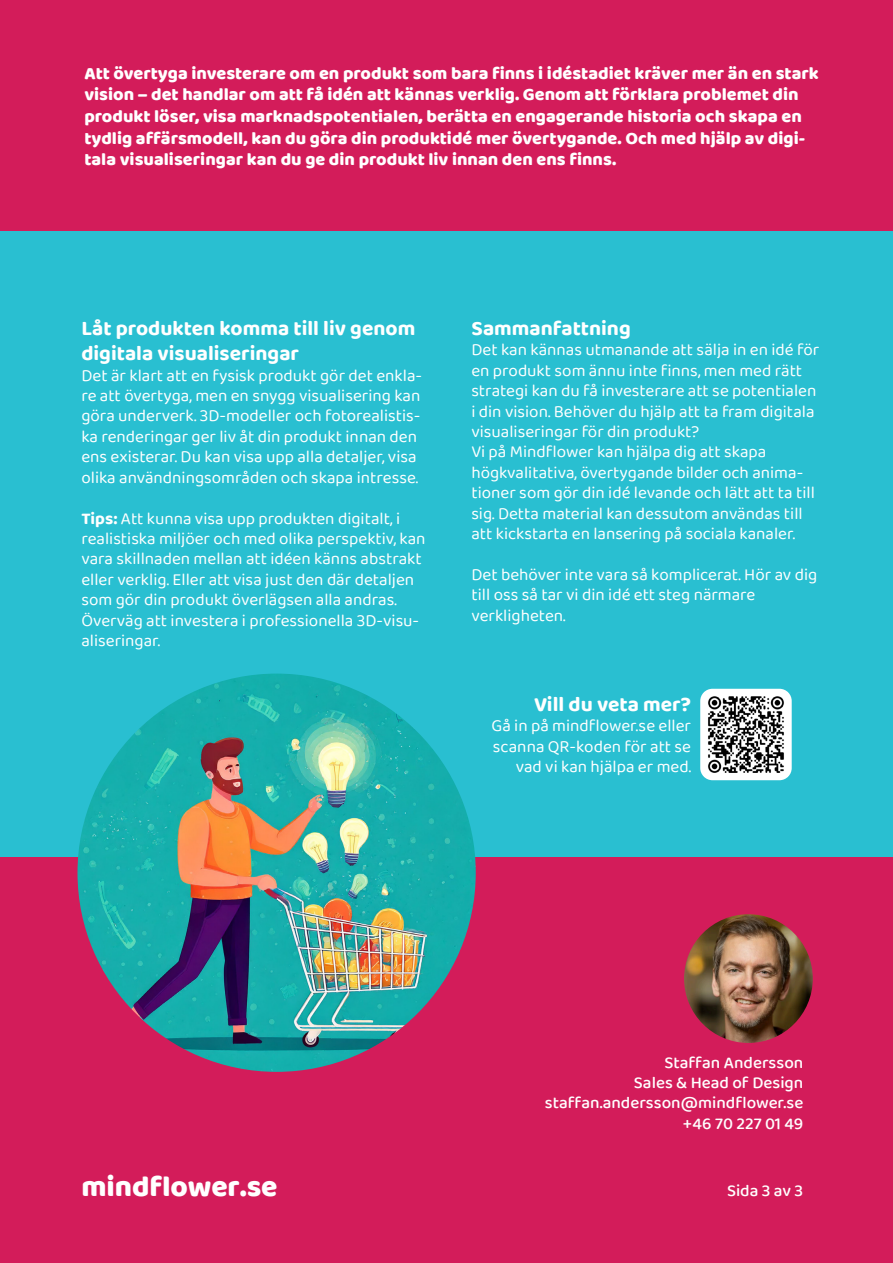
<style>
.page{position:relative;width:893px;height:1263px;background:#fff}
.page>*{position:absolute;margin:0;border:0;box-sizing:border-box;transform-origin:0 0}
.t1{font:800 29.7px "Baloo Da 2";letter-spacing:-.005em;color:#fff}
.t2{font:700 21px/25.2px "Baloo Da 2";color:#fff}
.t3{font:800 18px/21.6px "Baloo Da 2";color:#fff}
.t4{font:16.95px/20.4px "Baloo Da 2";color:#fff}
.t5{font:500 16.95px/20.4px "Baloo Da 2";color:#fff;text-align:right}
.s1{font-weight:700}
</style>
<div class="page">
<div style="left:0;top:220px;width:893px;height:878px;background:#29bfd1"></div>
<div style="left:0;top:857px;width:893px;height:406px;background:#d31c5a"></div>
<div style="left:0;top:0;width:893px;height:231px;background:#d31c5a"></div>
<img style="left:77px;top:674px;width:399px;height:398px;border-radius:199px">
<img style="left:684px;top:914px;width:129px;height:129px;border-radius:64px">
<div style="left:700px;top:689px;width:92px;height:91px;background:#fff;border-radius:12px"></div>
<img style="left:708px;top:696px;width:76px;height:77px">
<p class="t3" style="left:84px;top:62px;width:736px">Att övertyga investerare om en produkt som bara finns i idéstadiet kräver mer än en stark vision – det handlar om att få idén att kännas verklig. Genom att förklara problemet din produkt löser, visa marknadspotentialen, berätta en engagerande historia och skapa en tydlig affärsmodell, kan du göra din produktidé mer övertygande. Och med hjälp av digi&shy;tala visualiseringar kan du ge din produkt liv innan den ens finns.</p>
<p class="t2" style="left:81px;top:315px;width:336px">Låt produkten komma till liv genom digitala visualiseringar</p>
<p class="t4" style="left:81px;top:365px;width:342px">Det är klart att en fysisk produkt gör det enkla&shy;re att övertyga, men en snygg visualisering kan göra underverk. 3D-modeller och fotorealistis&shy;ka renderingar ger liv åt din produkt innan den ens existerar. Du kan visa upp alla detaljer, visa olika användningsområden och skapa intresse.</p>
<p class="t4" style="left:81px;top:507px;width:346px"><span class="s1">Tips:</span> Att kunna visa upp produkten digitalt, i realistiska miljöer och med olika perspektiv, kan vara skillnaden mellan att idéen känns abstrakt eller verklig. Eller att visa just den där detaljen som gör din produkt överlägsen alla andras.<br>Överväg att investera i professionella 3D-visu&shy;aliseringar.</p>
<p class="t2" style="left:471px;top:315px;width:161px">Sammanfattning</p>
<p class="t4" style="left:471px;top:339px;width:349px">Det kan kännas utmanande att sälja in en idé för en produkt som ännu inte finns, men med rätt strategi kan du få investerare att se potentialen i din vision. Behöver du hjälp att ta fram digitala visualiseringar för din produkt?<br>Vi på Mindflower kan hjälpa dig att skapa högkvalitativa, övertygande bilder och anima&shy;tioner som gör din idé levande och lätt att ta till sig. Detta material kan dessutom användas till att kickstarta en lansering på sociala kanaler.</p>
<p class="t4" style="left:471px;top:564px;width:347px">Det behöver inte vara så komplicerat. Hör av dig till oss så tar vi din idé ett steg närmare verkligheten.</p>
<p class="t2" style="left:534px;top:691px;width:158px">Vill du veta mer?</p>
<p class="t4" style="left:491px;top:715px;width:201px;text-align:right">Gå in på mindflower.se eller scanna QR-koden för att se vad vi kan hjälpa er med.</p>
<p class="t5" style="left:545px;top:1051px;width:260px">Staffan Andersson<br>Sales &amp; Head of Design staffan.andersson@mindflower.se +46 70 227 01 49</p>
<h1 class="t1" style="left:81px;top:1168px;width:198px">mindflower.se</h1>
<p class="t5" style="left:727px;top:1180px;width:78px">Sida 3 av 3</p>
</div>
